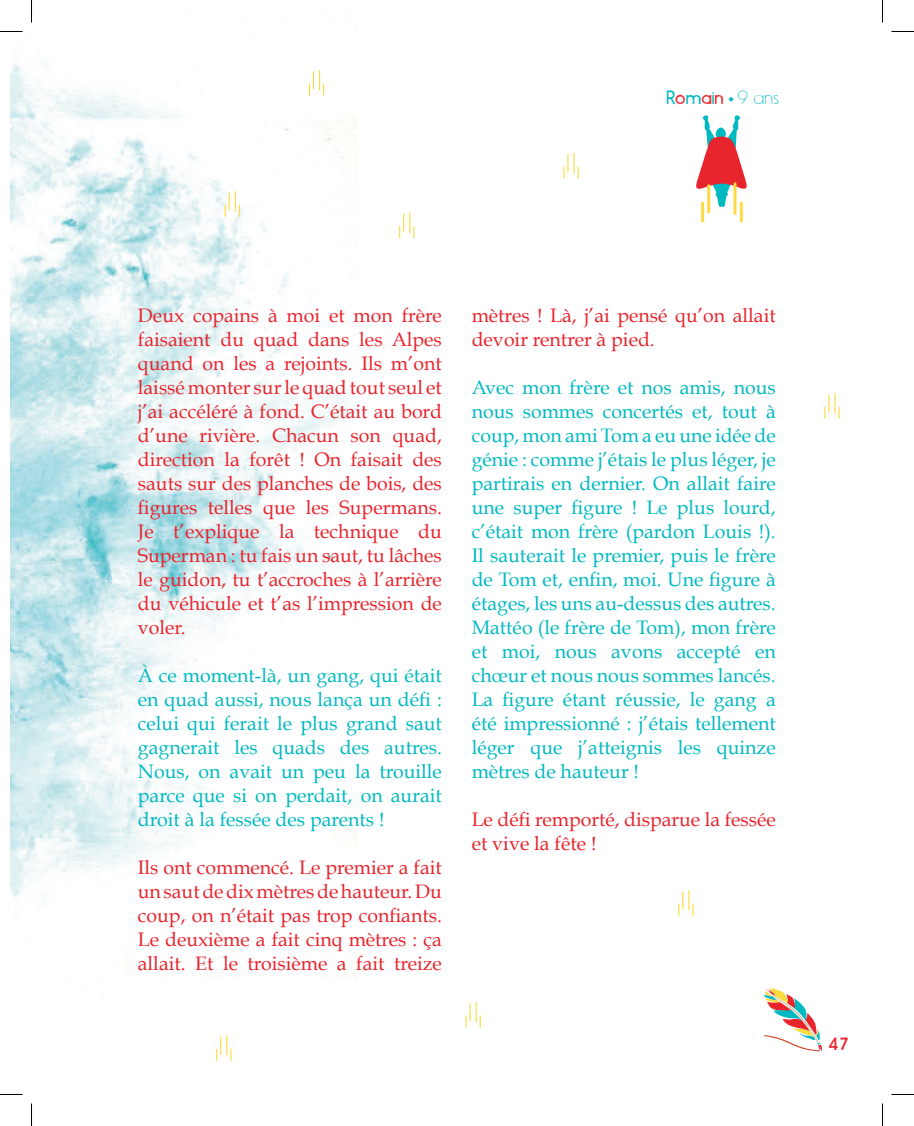
<style>
.page{position:relative;width:914px;height:1126px;background:#fff}
.page>*{position:absolute;margin:0;border:0;box-sizing:border-box;transform-origin:0 0}
.t1{font:19.5px/24px "Book Antiqua";color:#00b9c1;text-align:justify}
.t2{font:19.5px/24px "Book Antiqua";color:#e8242d;text-align:justify}
.t3{font:18px "Nanami HM Thin";color:#00b9c1}
.t4{font:16.5px "Nanami HM Book";color:#e8242d}
.s1{font-family:"Nanami HM Lt"}
.s2{font-family:"Nanami HM Lt";color:#e8242d}
.s3{font-family:"Source Sans Pro"}
</style>
<div class="page">
<img style="left:10px;top:22px;width:347px;height:1073px">
<svg style="left:696px;top:115px;width:51px;height:92px"></svg>
<hr style="left:733px;top:184px;width:3px;height:29px;background:#fbdb40">
<hr style="left:739px;top:203px;width:3px;height:18px;background:#fbdb40">
<hr style="left:701px;top:203px;width:3px;height:18px;background:#fbdb40">
<hr style="left:707px;top:186px;width:3px;height:26px;background:#fbdb40">
<svg style="left:309px;top:70px;width:15px;height:25px"></svg>
<svg style="left:465px;top:1002px;width:16px;height:25px"></svg>
<svg style="left:824px;top:393px;width:15px;height:25px"></svg>
<svg style="left:563px;top:153px;width:15px;height:25px"></svg>
<svg style="left:216px;top:1036px;width:15px;height:24px"></svg>
<svg style="left:399px;top:213px;width:15px;height:25px"></svg>
<svg style="left:678px;top:890px;width:15px;height:25px"></svg>
<svg style="left:225px;top:192px;width:15px;height:24px"></svg>
<svg style="left:764px;top:988px;width:58px;height:64px"></svg>
<svg style="left:0;top:31px;width:22px;height:1px"></svg>
<svg style="left:891px;top:31px;width:22px;height:1px"></svg>
<svg style="left:0;top:1094px;width:22px;height:1px"></svg>
<svg style="left:891px;top:1094px;width:22px;height:1px"></svg>
<svg style="left:31px;top:0;width:1px;height:22px"></svg>
<svg style="left:31px;top:1103px;width:1px;height:23px"></svg>
<svg style="left:882px;top:0;width:1px;height:22px"></svg>
<svg style="left:882px;top:1103px;width:1px;height:23px"></svg>
<p class="t3" style="left:666px;top:88px;width:114px"><span class="s1">R</span><span class="s2">o</span><span class="s1">m</span><span class="s2">a</span><span class="s1">i</span><span class="s2">n</span> <span class="s3">◆</span> 9 ans</p>
<p class="t2" style="left:138px;top:303px;width:305px">Deux copains à moi et mon frère faisaient du quad dans les Alpes quand on les a rejoints. Ils m’ont laissé monter sur le quad tout seul et j’ai accéléré à fond. C’était au bord d’une rivière. Chacun son quad, direction la forêt ! On faisait des sauts sur des planches de bois, des figures telles que les Supermans.<br>Je t’explique la technique du Superman : tu fais un saut, tu lâches le guidon, tu t’accroches à l’arrière du véhicule et t’as l’impression de voler.</p>
<p class="t1" style="left:138px;top:664px;width:305px">À ce moment-là, un gang, qui était en quad aussi, nous lança un défi : celui qui ferait le plus grand saut gagnerait les quads des autres.<br>Nous, on avait un peu la trouille parce que si on perdait, on aurait droit à la fessée des parents !</p>
<p class="t2" style="left:138px;top:856px;width:305px">Ils ont commencé. Le premier a fait un saut de dix mètres de hauteur. Du coup, on n’était pas trop confiants.<br>Le deuxième a fait cinq mètres : ça allait. Et le troisième a fait treize</p>
<p class="t2" style="left:471px;top:304px;width:305px">mètres ! Là, j’ai pensé qu’on allait devoir rentrer à pied.</p>
<p class="t1" style="left:471px;top:376px;width:305px">Avec mon frère et nos amis, nous nous sommes concertés et, tout à coup, mon ami Tom a eu une idée de génie : comme j’étais le plus léger, je partirais en dernier. On allait faire une super figure ! Le plus lourd, c’était mon frère (pardon Louis !).<br>Il sauterait le premier, puis le frère de Tom et, enfin, moi. Une figure à étages, les uns au-dessus des autres.<br>Mattéo (le frère de Tom), mon frère et moi, nous avons accepté en chœur et nous nous sommes lancés.<br>La figure étant réussie, le gang a été impressionné : j’étais tellement léger que j’atteignis les quinze mètres de hauteur !</p>
<p class="t2" style="left:471px;top:808px;width:305px">Le défi remporté, disparue la fessée et vive la fête !</p>
<p class="t4" style="left:828px;top:1035px;width:22px">47</p>
</div>
